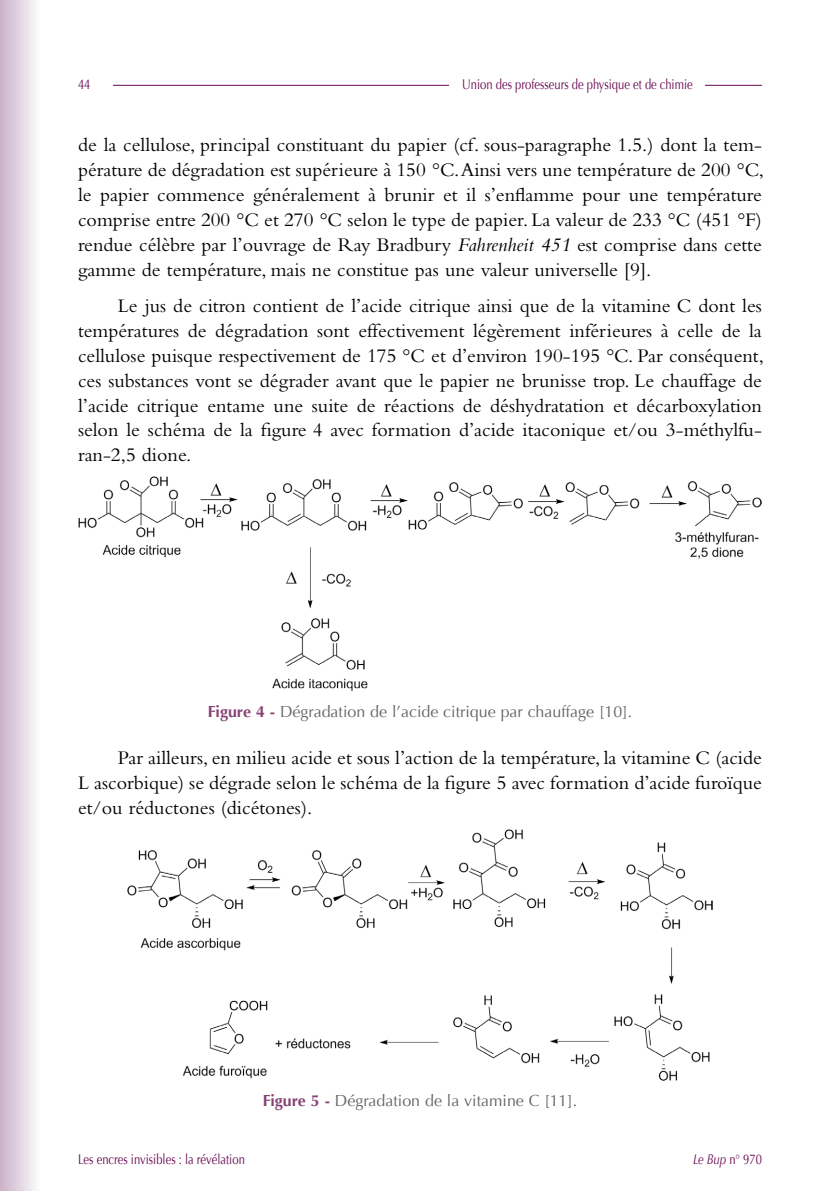
<style>
.page{position:relative;width:840px;height:1191px;background:#fff}
.page>*{position:absolute;margin:0;border:0;box-sizing:border-box;transform-origin:0 0}
.Texte_courant_avec_a{font:20px/24.8px "Bembo";color:#000;text-align:justify}
.Légende{font:16px "Optima";color:#646363}
.t1{font:14px "Optima";color:#680850;scale:.8 1}
.t2{font:italic 14px "Optima";color:#680850;scale:.8 1}
.s1{font-style:italic}
.s2{font-weight:700;color:#864274}
.s3{font-style:normal}
</style>
<div class="page">
<div style="left:0;top:0;width:40px;height:1191px;background:linear-gradient(to right,#cab1c9,#fbfafc)"></div>
<hr style="left:78px;top:85px;width:683px;height:1px;background:#680850">
<div style="left:449px;top:76px;width:255px;height:17px;background:#fff"></div>
<div style="left:78px;top:76px;width:34px;height:17px;background:#fff"></div>
<img style="left:79px;top:477px;width:681px;height:214px">
<img style="left:128px;top:829px;width:583px;height:251px">
<p class="t1" style="left:78px;top:76px;width:17px">44</p>
<p class="t1" style="left:462px;top:76px;width:289px">Union des professeurs de physique et de chimie</p>
<p class="Texte_courant_avec_a" style="left:78px;top:132px;width:687px">de la cellulose, principal constituant du papier (cf. sous-paragraphe 1.5.) dont la tem&shy;pérature de dégradation est supérieure à 150 °C. Ainsi vers une température de 200 °C, le papier commence généralement à brunir et il s’enflamme pour une température comprise entre 200 °C et 270 °C selon le type de papier. La valeur de 233 °C (451 °F) rendue célèbre par l’ouvrage de Ray Bradbury <span class="s1">Fahrenheit 451</span> est comprise dans cette gamme de température, mais ne constitue pas une valeur universelle [9].</p>
<p class="Texte_courant_avec_a" style="left:78px;top:293px;width:687px;text-indent:40px">Le jus de citron contient de l’acide citrique ainsi que de la vitamine C dont les températures de dégradation sont effectivement légèrement inférieures à celle de la cellulose puisque respectivement de 175 °C et d’environ 190-195 °C. Par conséquent, ces substances vont se dégrader avant que le papier ne brunisse trop. Le chauffage de l’acide citrique entame une suite de réactions de déshydratation et décarboxylation selon le schéma de la figure 4 avec formation d’acide itaconique et/ou 3-méthylfu&shy;ran-2,5 dione.</p>
<p class="Légende" style="left:208px;top:702px;width:425px"><span class="s2">Figure 4 -</span> Dégradation de l’acide citrique par chauffage [10].</p>
<p class="Texte_courant_avec_a" style="left:78px;top:745px;width:685px;text-indent:40px">Par ailleurs, en milieu acide et sous l’action de la température, la vitamine C (acide L ascorbique) se dégrade selon le schéma de la figure 5 avec formation d’acide furoïque et/ou réductones (dicétones).</p>
<p class="Légende" style="left:262px;top:1091px;width:316px"><span class="s2">Figure 5 -</span> Dégradation de la vitamine C [11].</p>
<p class="t1" style="left:78px;top:1151px;width:210px">Les encres invisibles : la révélation</p>
<p class="t2" style="left:692px;top:1151px;width:88px">Le Bup <span class="s3">n° 970</span></p>
</div>
